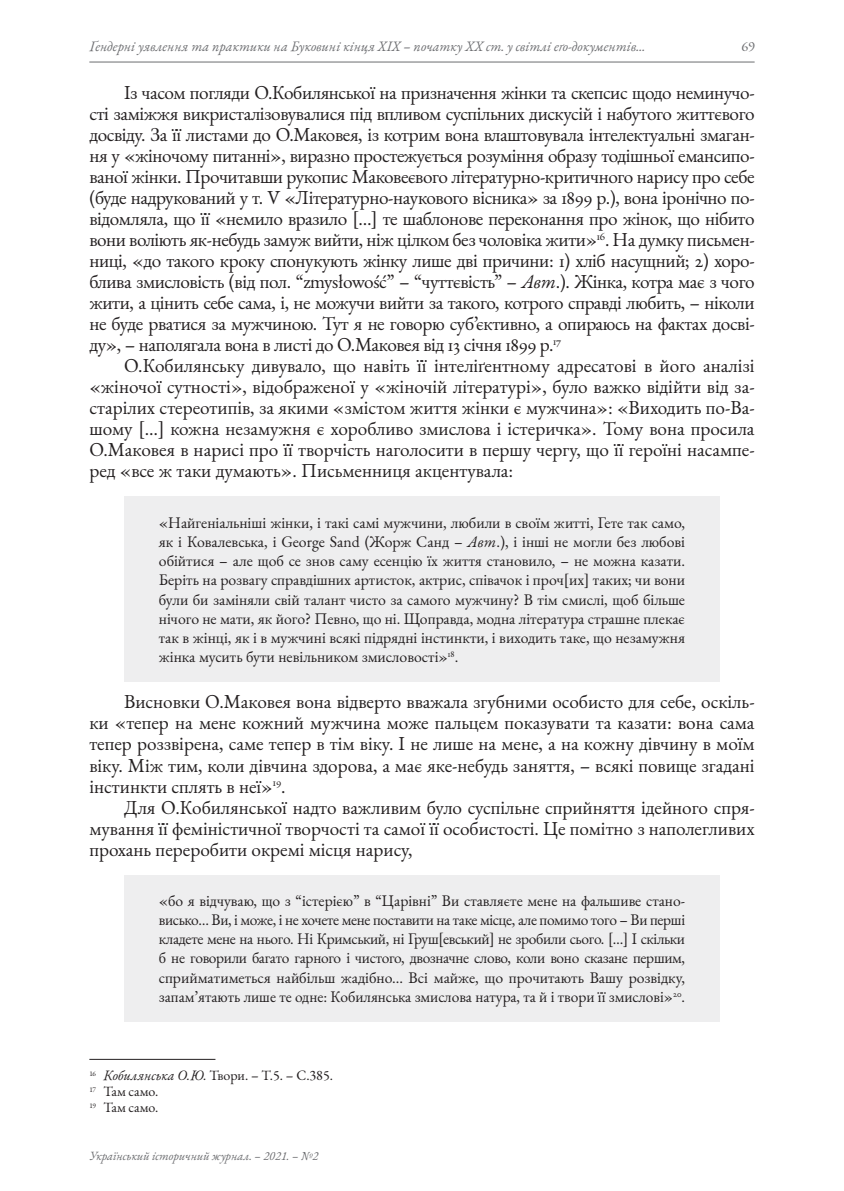
<style>
.page{position:relative;width:844px;height:1191px;background:#fff}
.page>*{position:absolute;margin:0;border:0;box-sizing:border-box;transform-origin:0 0}
.t1{font:19.25px/21px "EB Garamond";color:#231f20;text-align:justify}
.t2{font:15.75px/19.2px "EB Garamond";color:#231f20;text-align:justify}
.t3{font:italic 14px "EB Garamond";color:#6c6d70}
.t4{font:14px/15.8px "EB Garamond";color:#231f20}
.t5{font:14px "EB Garamond";color:#6c6d70}
.t6{font:italic 12.25px "EB Garamond";color:#6c6d70}
.s1{font-style:italic}
</style>
<div class="page">
<hr style="left:89px;top:62px;width:665px;height:1px;background:#6c6d70">
<div style="left:124px;top:497px;width:595px;height:185px;background:#eeeeef"></div>
<div style="left:124px;top:875px;width:595px;height:146px;background:#eeeeef"></div>
<hr style="left:89px;top:1059px;width:126px;height:1px;background:#231f20">
<p class="t3" style="left:89px;top:37px;width:557px">Ґендерні уявлення та практики на Буковині кінця ХІХ – початку ХХ ст. у світлі еґо-документів...</p>
<p class="t5" style="left:741px;top:37px;width:15px">69</p>
<p class="t1" style="left:89px;top:82px;width:666px;text-indent:35px">Із часом погляди О.Кобилянської на призначення жінки та скепсис щодо неминучо&shy;сті заміжжя викристалізовувалися під впливом суспільних дискусій і набутого життєвого досвіду. За її листами до О.Маковея, із котрим вона влаштовувала інтелектуальні змаган&shy;ня у «жіночому питанні», виразно простежується розуміння образу тодішньої емансипо&shy;ваної жінки. Прочитавши рукопис Маковеєвого літературно-критичного нарису про себе (буде надрукований у т. V «Літературно-наукового вісника» за 1899 р.), вона іронічно по&shy;відомляла, що її «немило вразило […] те шаблонове переконання про жінок, що нібито вони воліють як-небудь замуж вийти, ніж цілком без чоловіка жити»<sup>16</sup>. На думку письмен&shy;ниці, «до такого кроку спонукують жінку лише дві причини: 1) хліб насущний; 2) хоро&shy;блива змисловість (від пол. “zmysłowość” – “чуттєвість” – <span class="s1">Авт</span>.). Жінка, котра має з чого жити, а цінить себе сама, і, не можучи вийти за такого, котрого справді любить, – ніколи не буде рватися за мужчиною. Тут я не говорю суб’єктивно, а опираюсь на фактах досві&shy;ду», – наполягала вона в листі до О.Маковея від 13 січня 1899 р.<sup>17</sup></p>
<p class="t1" style="left:89px;top:355px;width:666px;text-indent:35px">О.Кобилянську дивувало, що навіть її інтеліґентному адресатові в його аналізі «жіночої сутності», відображеної у «жіночій літературі», було важко відійти від за&shy;старілих стереотипів, за якими «змістом життя жінки є мужчина»: «Виходить по-Ва&shy;шому […] кожна незамужня є хоробливо змислова і істеричка». Тому вона просила О.Маковея в нарисі про її творчість наголосити в першу чергу, що її героїні насампе&shy;ред «все ж таки думають». Письменниця акцентувала:</p>
<p class="t2" style="left:159px;top:513px;width:527px">«Найгеніальніші жінки, і такі самі мужчини, любили в своїм житті, Гете так само, як і Ковалевська, і George Sand (Жорж Санд – <span class="s1">Авт</span>.), і інші не могли без любові обійтися – але щоб се знов саму есенцію їх життя становило, – не можна казати.<br>Беріть на розвагу справдішних артисток, актрис, співачок і проч[их] таких; чи вони були би заміняли свій талант чисто за самого мужчину? В тім смислі, щоб більше нічого не мати, як його? Певно, що ні. Щоправда, модна література страшне плекає так в жінці, як і в мужчині всякі підрядні інстинкти, і виходить таке, що незамужня жінка мусить бути невільником змисловості»<sup>18</sup>.</p>
<p class="t1" style="left:89px;top:691px;width:666px;text-indent:35px">Висновки О.Маковея вона відверто вважала згубними особисто для себе, оскіль&shy;ки «тепер на мене кожний мужчина може пальцем показувати та казати: вона сама тепер роззвірена, саме тепер в тім віку. І не лише на мене, а на кожну дівчину в моїм віку. Між тим, коли дівчина здорова, а має яке-небудь заняття, – всякі повище згадані інстинкти сплять в неї»<sup>19</sup>.</p>
<p class="t1" style="left:89px;top:796px;width:666px;text-indent:35px">Для О.Кобилянської надто важливим було суспільне сприйняття ідейного спря&shy;мування її феміністичної творчості та самої її особистості. Це помітно з наполегливих прохань переробити окремі місця нарису,</p>
<p class="t2" style="left:159px;top:891px;width:527px">«бо я відчуваю, що з “істерією” в “Царівні” Ви ставляєте мене на фальшиве стано&shy;висько… Ви, і може, і не хочете мене поставити на таке місце, але помимо того – Ви перші кладете мене на нього. Ні Кримський, ні Груш[евський] не зробили сього. […] І скільки б не говорили багато гарного і чистого, двозначне слово, коли воно сказане першим, сприйматиметься найбільш жадібно... Всі майже, що прочитають Вашу розвідку, запам’ятають лише те одне: Кобилянська змислова натура, та й і твори її змисловi»<sup>20</sup>.</p>
<p class="t4" style="left:89px;top:1067px;width:245px"><sup>16</sup> <span class="s1">Кобилянська О.Ю.</span> Твори. – Т.5. – С.385.<br><sup>17</sup> Там само.<br><sup>19</sup> Там само.</p>
<p class="t6" style="left:89px;top:1148px;width:230px">Український історичний журнал. – 2021. – №2</p>
</div>
